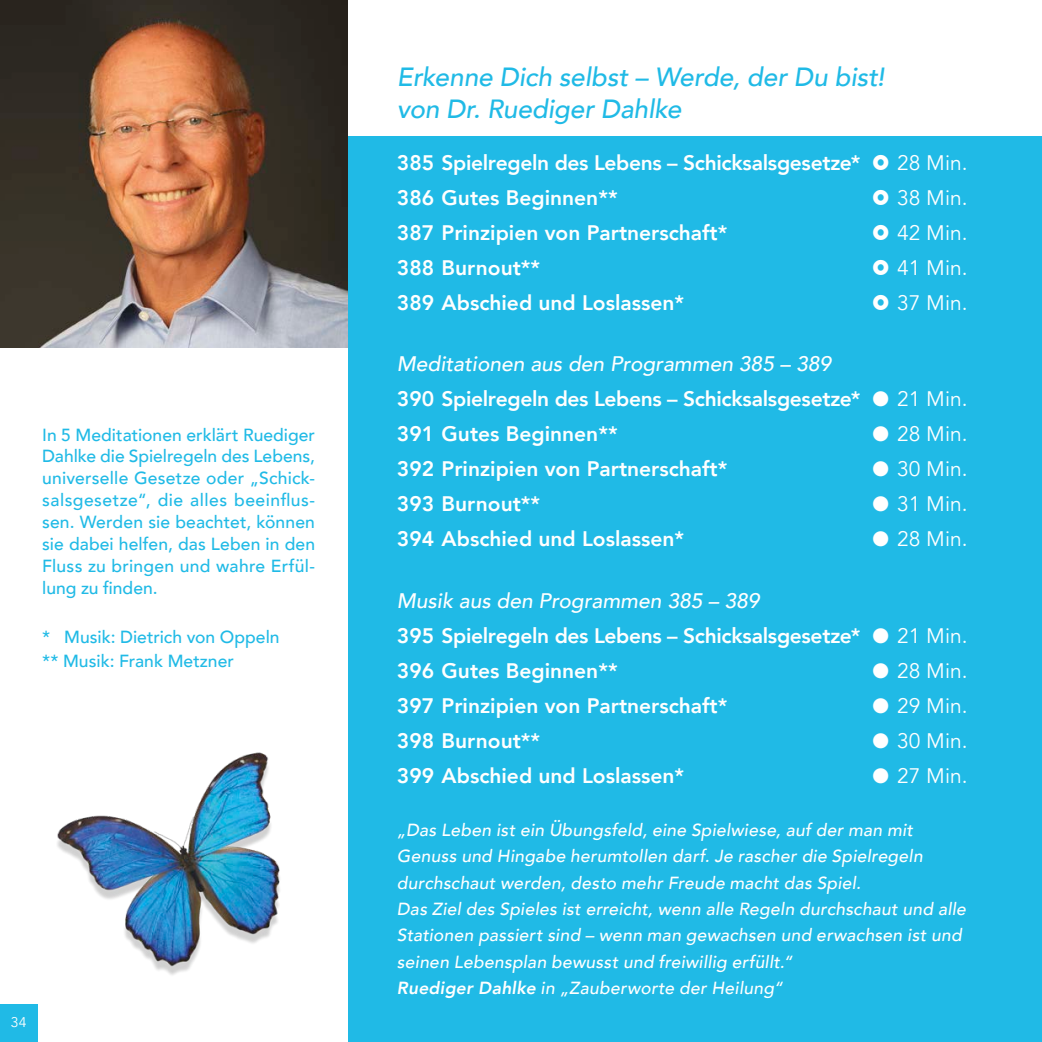
<style>
.page{position:relative;width:1042px;height:1042px;background:#20bae6}
.page>*{position:absolute;margin:0;border:0;box-sizing:border-box;transform-origin:0 0}
.t1{font:italic 500 26.25px/31.5px "Avenir";letter-spacing:-.005em;color:#20bae6}
.t2{font:800 21px/35px "Avenir";color:#fff}
.t3{font:21px "Avenir";color:#fff}
.t4{font:italic 500 17.5px/26.2px "Avenir";letter-spacing:.015em;color:#fff}
.t5{font:500 17.5px/21.9px "Avenir";letter-spacing:.005em;color:#20bae6;text-align:justify}
.t6{font:14px "Avenir";color:#fff}
.s1{font-weight:500;font-style:italic}
.s2{font-weight:400}
.s3{font-weight:800}
</style>
<div class="page">
<div style="left:0;top:347px;width:347px;height:695px;background:#fff"></div>
<div style="left:0;top:1005px;width:37px;height:37px;background:#20bae6"></div>
<div style="left:347px;top:0;width:695px;height:136px;background:#fff"></div>
<img style="left:0;top:0;width:347px;height:347px">
<img style="left:57px;top:752px;width:223px;height:223px">
<p class="t5" style="left:42px;top:422px;width:274px">In 5 Meditationen erklärt Ruediger Dahlke die Spielregeln des Lebens, universelle Gesetze oder „Schick&shy;salsgesetze“, die alles beeinflus&shy;sen. Werden sie beachtet, können sie dabei helfen, das Leben in den Fluss zu bringen und wahre Erfül&shy;lung zu finden.</p>
<p class="t5" style="left:42px;top:623px;width:239px;line-height:24.5px">* Musik: Dietrich von Oppeln ** Musik: Frank Metzner</p>
<p class="t6" style="left:11px;top:1014px;width:17px">34</p>
<p class="t1" style="left:397px;top:62px;width:489px">Erkenne Dich selbst – Werde, der Du bist! von Dr. Ruediger Dahlke</p>
<p class="t2" style="left:397px;top:145px;width:465px">385 Spielregeln des Lebens – Schicksalsgesetze*</p>
<p class="t3" style="left:897px;top:150px;width:72px">28 Min.</p>
<p class="t2" style="left:397px;top:180px;width:222px">386 Gutes Beginnen**</p>
<p class="t3" style="left:897px;top:185px;width:72px">38 Min.</p>
<p class="t2" style="left:397px;top:215px;width:332px">387 Prinzipien von Partnerschaft*</p>
<p class="t3" style="left:897px;top:220px;width:72px">42 Min.</p>
<p class="t2" style="left:397px;top:250px;width:145px">388 Burnout**</p>
<p class="t3" style="left:897px;top:255px;width:72px">41 Min.</p>
<p class="t2" style="left:397px;top:285px;width:289px">389 Abschied und Loslassen*</p>
<p class="t3" style="left:897px;top:290px;width:72px">37 Min.</p>
<p class="t2" style="left:397px;top:346px;width:572px"><span class="s1">Meditationen aus den Programmen 385 – 389<br></span>390 Spielregeln des Lebens – Schicksalsgesetze* ● <span class="s2">21 Min.<br></span>391 Gutes Beginnen**</p>
<p class="t3" style="left:872px;top:421px;width:97px">● 28 Min.</p>
<p class="t2" style="left:397px;top:451px;width:332px">392 Prinzipien von Partnerschaft*</p>
<p class="t3" style="left:872px;top:456px;width:97px">● 30 Min.</p>
<p class="t2" style="left:397px;top:486px;width:145px">393 Burnout**</p>
<p class="t3" style="left:872px;top:491px;width:97px">● 31 Min.</p>
<p class="t2" style="left:397px;top:521px;width:289px">394 Abschied und Loslassen*</p>
<p class="t3" style="left:872px;top:526px;width:97px">● 28 Min.</p>
<p class="t2" style="left:397px;top:583px;width:572px"><span class="s1">Musik aus den Programmen 385 – 389<br></span>395 Spielregeln des Lebens – Schicksalsgesetze* ● <span class="s2">21 Min.<br></span>396 Gutes Beginnen**</p>
<p class="t3" style="left:872px;top:658px;width:97px">● 28 Min.</p>
<p class="t2" style="left:397px;top:688px;width:332px">397 Prinzipien von Partnerschaft*</p>
<p class="t3" style="left:872px;top:693px;width:97px">● 29 Min.</p>
<p class="t2" style="left:397px;top:723px;width:145px">398 Burnout**</p>
<p class="t3" style="left:872px;top:728px;width:97px">● 30 Min.</p>
<p class="t2" style="left:397px;top:758px;width:289px">399 Abschied und Loslassen*</p>
<p class="t3" style="left:872px;top:763px;width:97px">● 27 Min.</p>
<p class="t4" style="left:397px;top:817px;width:570px">„Das Leben ist ein Übungsfeld, eine Spielwiese, auf der man mit Genuss und Hingabe herumtollen darf. Je rascher die Spielregeln durchschaut werden, desto mehr Freude macht das Spiel.<br>Das Ziel des Spieles ist erreicht, wenn alle Regeln durchschaut und alle Stationen passiert sind – wenn man gewachsen und erwachsen ist und seinen Lebensplan bewusst und freiwillig erfüllt.“<br><span class="s3">Ruediger Dahlke</span> in „Zauberworte der Heilung“</p>
</div>
